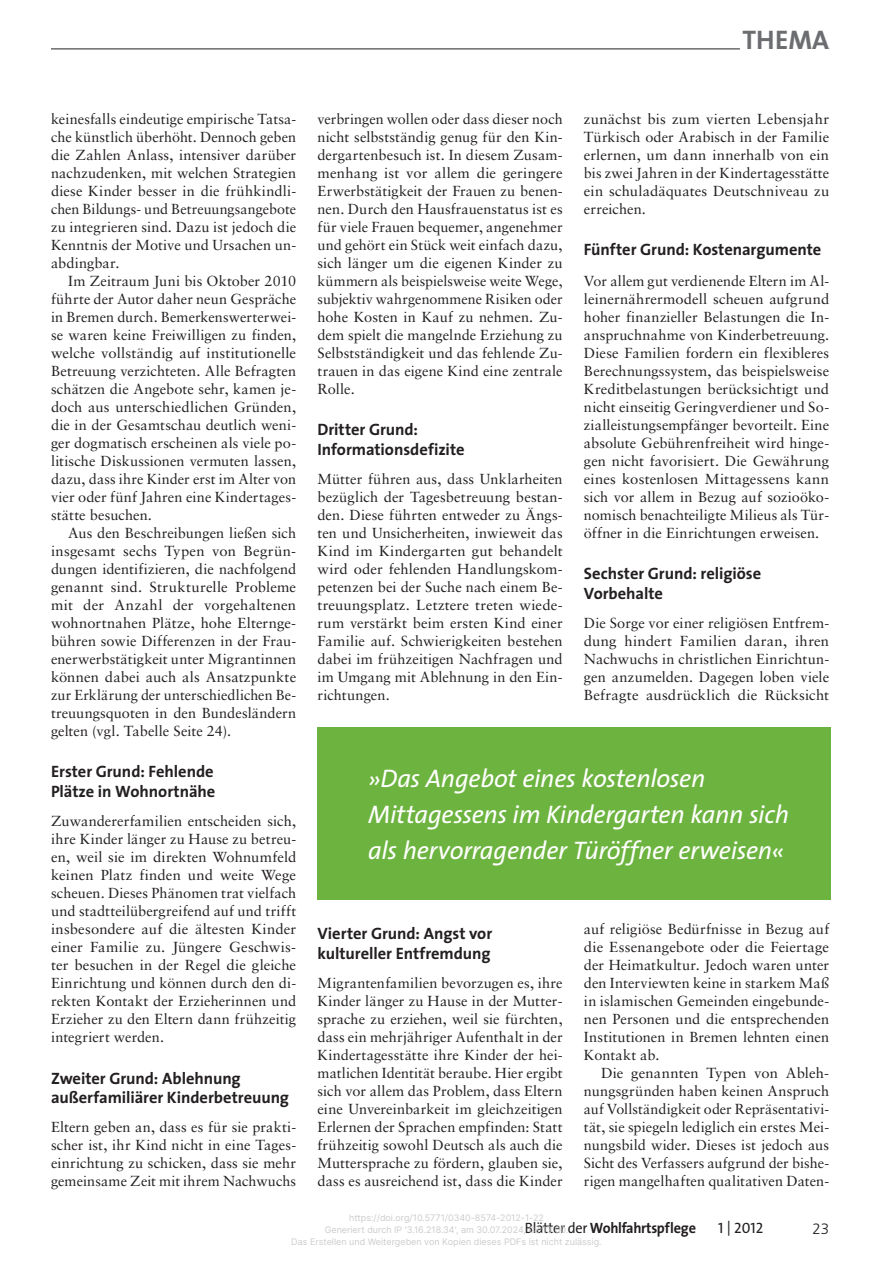
<style>
.page{position:relative;width:893px;height:1263px;background:#fff}
.page>*{position:absolute;margin:0;border:0;box-sizing:border-box;transform-origin:0 0}
.t1{font:27px "The Sans Bold Caps";letter-spacing:.005em;color:#6c6d70}
.t2{font:italic 25.5px/36px "The Sans";letter-spacing:-.015em;color:#fff}
.t3{font:700 16.5px/19.8px "The Sans";letter-spacing:-.005em;color:#231f20}
.t4{font:700 15px "The Sans";letter-spacing:-.02em;color:#231f20;scale:.95 1}
.t5{font:15px "The Sans Nomos Zwei";color:#231f20}
.t6{font:300 15px "Frutiger LT";color:#231f20}
.t7{font:14.55px/18px "Sabon LT";letter-spacing:.005em;color:#231f20;text-align:justify}
.t8{font:9px/12px "Inter";color:#ccc;text-align:center}
.s1{font-weight:400}
</style>
<div class="page">
<hr style="left:51px;top:49px;width:778px;height:1px;background:#231f20">
<hr style="left:740px;top:47px;width:89px;height:3px;background:#fff">
<div style="left:317px;top:727px;width:513px;height:173px;background:#6cb43f"></div>
<h1 class="t1" style="left:742px;top:22px;width:88px">THEMA</h1>
<p class="t7" style="left:51px;top:110px;width:247px">keinesfalls eindeutige empirische Tatsa&shy;che künstlich überhöht. Dennoch geben die Zahlen Anlass, intensiver darüber nachzudenken, mit welchen Strategien diese Kinder besser in die frühkindli&shy;chen Bildungs- und Betreuungsangebote zu integrieren sind. Dazu ist jedoch die Kenntnis der Motive und Ursachen un&shy;abdingbar.</p>
<p class="t7" style="left:51px;top:272px;width:247px;text-indent:17px">Im Zeitraum Juni bis Oktober 2010 führte der Autor daher neun Gespräche in Bremen durch. Bemerkenswerterwei&shy;se waren keine Freiwilligen zu finden, welche vollständig auf institutionelle Betreuung verzichteten. Alle Befragten schätzen die Angebote sehr, kamen je&shy;doch aus unterschiedlichen Gründen, die in der Gesamtschau deutlich weni&shy;ger dogmatisch erscheinen als viele po&shy;litische Diskussionen vermuten lassen, dazu, dass ihre Kinder erst im Alter von vier oder fünf Jahren eine Kindertages&shy;stätte besuchen.</p>
<p class="t7" style="left:51px;top:524px;width:247px;text-indent:17px">Aus den Beschreibungen ließen sich insgesamt sechs Typen von Begrün&shy;dungen identifizieren, die nachfolgend genannt sind. Strukturelle Probleme mit der Anzahl der vorgehaltenen wohnortnahen Plätze, hohe Elternge&shy;bühren sowie Differenzen in der Frau&shy;enerwerbstätigkeit unter Migrantinnen können dabei auch als Ansatzpunkte zur Erklärung der unterschiedlichen Be&shy;treuungsquoten in den Bundesländern gelten (vgl. Tabelle Seite 24).</p>
<p class="t3" style="left:51px;top:762px;width:166px">Erster Grund: Fehlende<br>Plätze in Wohnortnähe</p>
<p class="t7" style="left:51px;top:812px;width:247px">Zuwandererfamilien entscheiden sich, ihre Kinder länger zu Hause zu betreu&shy;en, weil sie im direkten Wohnumfeld keinen Platz finden und weite Wege scheuen. Dieses Phänomen trat vielfach und stadtteilübergreifend auf und trifft insbesondere auf die ältesten Kinder einer Familie zu. Jüngere Geschwis&shy;ter besuchen in der Regel die gleiche Einrichtung und können durch den di&shy;rekten Kontakt der Erzieherinnen und Erzieher zu den Eltern dann frühzeitig integriert werden.</p>
<p class="t3" style="left:51px;top:1068px;width:240px">Zweiter Grund: Ablehnung außerfamiliärer Kinderbetreuung</p>
<p class="t7" style="left:51px;top:1118px;width:247px">Eltern geben an, dass es für sie prakti&shy;scher ist, ihr Kind nicht in eine Tages&shy;einrichtung zu schicken, dass sie mehr gemeinsame Zeit mit ihrem Nachwuchs</p>
<p class="t7" style="left:317px;top:110px;width:247px">verbringen wollen oder dass dieser noch nicht selbstständig genug für den Kin&shy;dergartenbesuch ist. In diesem Zusam&shy;menhang ist vor allem die geringere Erwerbstätigkeit der Frauen zu benen&shy;nen. Durch den Hausfrauenstatus ist es für viele Frauen bequemer, angenehmer und gehört ein Stück weit einfach dazu, sich länger um die eigenen Kinder zu kümmern als beispielsweise weite Wege, subjektiv wahrgenommene Risiken oder hohe Kosten in Kauf zu nehmen. Zu&shy;dem spielt die mangelnde Erziehung zu Selbstständigkeit und das fehlende Zu&shy;trauen in das eigene Kind eine zentrale Rolle.</p>
<p class="t3" style="left:317px;top:420px;width:149px">Dritter Grund:<br>Informationsdefizite</p>
<p class="t7" style="left:317px;top:470px;width:247px">Mütter führen aus, dass Unklarheiten bezüglich der Tagesbetreuung bestan&shy;den. Diese führten entweder zu Ängs&shy;ten und Unsicherheiten, inwieweit das Kind im Kindergarten gut behandelt wird oder fehlenden Handlungskom&shy;petenzen bei der Suche nach einem Be&shy;treuungsplatz. Letztere treten wiede&shy;rum verstärkt beim ersten Kind einer Familie auf. Schwierigkeiten bestehen dabei im frühzeitigen Nachfragen und im Umgang mit Ablehnung in den Ein&shy;richtungen.</p>
<p class="t7" style="left:584px;top:110px;width:247px">zunächst bis zum vierten Lebensjahr Türkisch oder Arabisch in der Familie erlernen, um dann innerhalb von ein bis zwei Jahren in der Kindertagesstätte ein schuladäquates Deutschniveau zu erreichen.</p>
<p class="t3" style="left:584px;top:240px;width:239px">Fünfter Grund: Kostenargumente</p>
<p class="t7" style="left:584px;top:272px;width:247px">Vor allem gut verdienende Eltern im Al&shy;leinernährermodell scheuen aufgrund hoher finanzieller Belastungen die In&shy;anspruchnahme von Kinderbetreuung.<br>Diese Familien fordern ein flexibleres Berechnungssystem, das beispielsweise Kreditbelastungen berücksichtigt und nicht einseitig Geringverdiener und So&shy;zialleistungsempfänger bevorteilt. Eine absolute Gebührenfreiheit wird hinge&shy;gen nicht favorisiert. Die Gewährung eines kostenlosen Mittagessens kann sich vor allem in Bezug auf sozioöko&shy;nomisch benachteiligte Milieus als Tür&shy;öffner in die Einrichtungen erweisen.</p>
<p class="t3" style="left:584px;top:564px;width:179px">Sechster Grund: religiöse<br>Vorbehalte</p>
<p class="t7" style="left:584px;top:614px;width:247px">Die Sorge vor einer religiösen Entfrem&shy;dung hindert Familien daran, ihren Nachwuchs in christlichen Einrichtun&shy;gen anzumelden. Dagegen loben viele Befragte ausdrücklich die Rücksicht</p>
<h2 class="t2" style="left:368px;top:761px;width:423px">»Das Angebot eines kostenlosen<br>Mittagessens im Kindergarten kann sich als hervorragender Türöffner erweisen«</h2>
<p class="t3" style="left:317px;top:924px;width:176px">Vierter Grund: Angst vor kultureller Entfremdung</p>
<p class="t7" style="left:317px;top:974px;width:247px">Migrantenfamilien bevorzugen es, ihre Kinder länger zu Hause in der Mutter&shy;sprache zu erziehen, weil sie fürchten, dass ein mehrjähriger Aufenthalt in der Kindertagesstätte ihre Kinder der hei&shy;matlichen Identität beraube. Hier ergibt sich vor allem das Problem, dass Eltern eine Unvereinbarkeit im gleichzeitigen Erlernen der Sprachen empfinden: Statt frühzeitig sowohl Deutsch als auch die Muttersprache zu fördern, glauben sie, dass es ausreichend ist, dass die Kinder</p>
<p class="t7" style="left:584px;top:920px;width:247px">auf religiöse Bedürfnisse in Bezug auf die Essenangebote oder die Feiertage der Heimatkultur. Jedoch waren unter den Interviewten keine in starkem Maß in islamischen Gemeinden eingebunde&shy;nen Personen und die entsprechenden Institutionen in Bremen lehnten einen Kontakt ab.</p>
<p class="t7" style="left:584px;top:1064px;width:247px;text-indent:17px">Die genannten Typen von Ableh&shy;nungsgründen haben keinen Anspruch auf Vollständigkeit oder Repräsentativi&shy;tät, sie spiegeln lediglich ein erstes Mei&shy;nungsbild wider. Dieses ist jedoch aus Sicht des Verfassers aufgrund der bishe&shy;rigen mangelhaften qualitativen Daten-</p>
<p class="t8" style="left:291px;top:1212px;width:312px">https://doi.org/10.5771/0340-8574-2012-1-22<br>Generiert durch IP '3.16.218.34', am 30.07.2024, 08:13:00.<br>Das Erstellen und Weitergeben von Kopien dieses PDFs ist nicht zulässig.</p>
<p class="t4" style="left:525px;top:1218px;width:182px"><span class="s1">Blätter der</span> Wohlfahrtspflege</p>
<p class="t5" style="left:718px;top:1215px;width:47px">1 | 2012</p>
<p class="t6" style="left:813px;top:1220px;width:18px">23</p>
</div>
